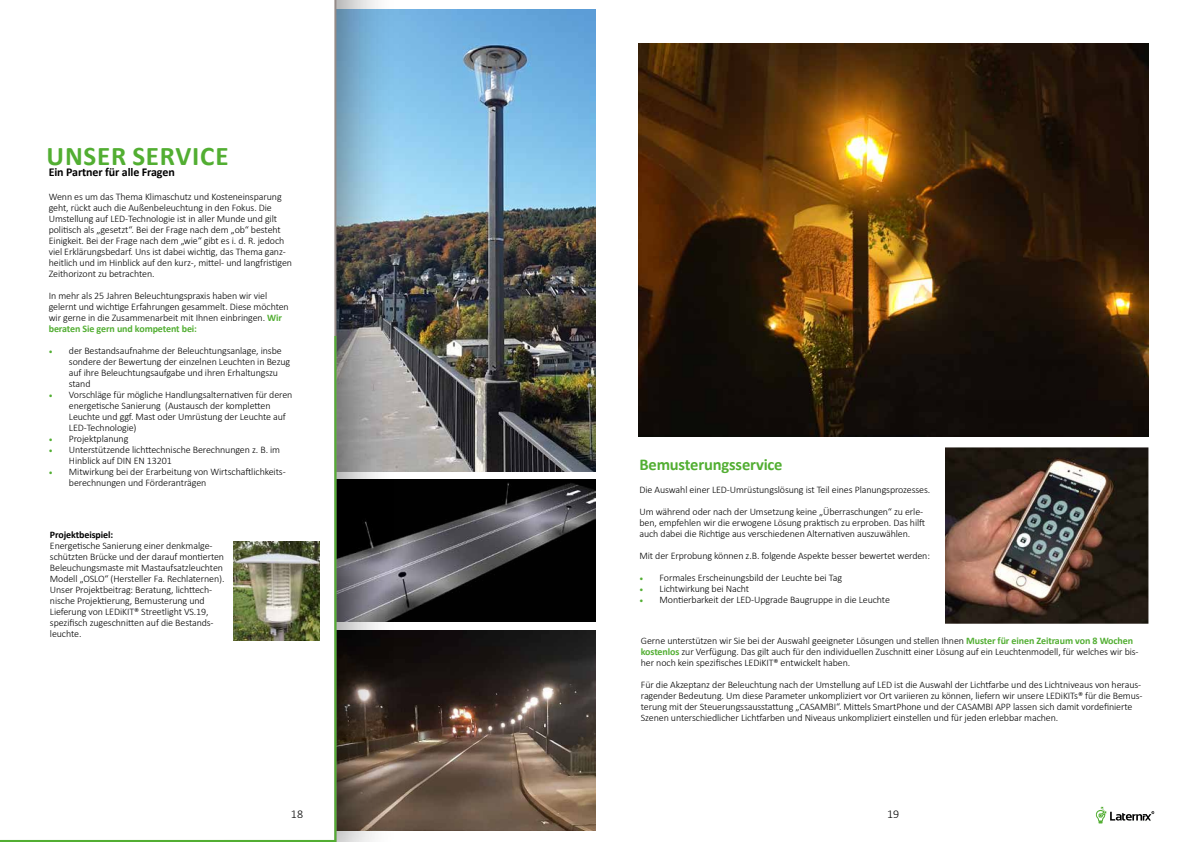
<style>
.page{position:relative;width:1191px;height:842px;background:#fff}
.page>*{position:absolute;margin:0;border:0;box-sizing:border-box;transform-origin:0 0}
.t1{font:700 27px "Calibri";letter-spacing:.03em;color:#52ae32}
.t2{font:700 16.5px "Calibri";letter-spacing:-.01em;color:#52ae32}
.t3{font:700 12px "Calibri";letter-spacing:-.01em;color:#000}
.t4{font:300 12px "Calibri";color:#000}
.t5{font:300 10px/11px "Calibri";letter-spacing:-.01em;color:#000}
.t6{font:700 10px "Calibri";letter-spacing:-.01em;color:#000}
.s1{font-weight:700;color:#52ae32}
.s2{font-family:"Minion Pro";font-weight:400;color:#52ae32}
</style>
<div class="page">
<img style="left:638px;top:43px;width:510px;height:394px">
<img style="left:945px;top:447px;width:203px;height:177px">
<img style="left:398px;top:10px;width:197px;height:461px">
<img style="left:398px;top:480px;width:197px;height:142px">
<img style="left:398px;top:630px;width:197px;height:200px">
<div style="left:0;top:0;width:398px;height:842px;background:#000;opacity:.41"></div>
<svg style="left:0;top:0;width:336px;height:334px"></svg>
<svg style="left:0;top:334px;width:337px;height:508px"></svg>
<img style="left:234px;top:542px;width:86px;height:99px">
<svg style="left:1095px;top:806px;width:59px;height:18px"></svg>
<h1 class="t1" style="left:47px;top:137px;width:183px">UNSER SERVICE</h1>
<p class="t3" style="left:49px;top:163px;width:128px">Ein Partner für alle Fragen</p>
<p class="t5" style="left:49px;top:191px;width:245px">Wenn es um das Thema Klimaschutz und Kosteneinsparung geht, rückt auch die Außenbeleuchtung in den Fokus. Die Umstellung auf LED-Technologie ist in aller Munde und gilt politisch als „gesetzt“. Bei der Frage nach dem „ob“ besteht Einigkeit. Bei der Frage nach dem „wie“ gibt es i. d. R. jedoch viel Erklärungsbedarf. Uns ist dabei wichtig, das Thema ganz&shy;heitlich und im Hinblick auf den kurz-, mittel- und langfristigen Zeithorizont zu betrachten.</p>
<p class="t5" style="left:49px;top:290px;width:241px">In mehr als 25 Jahren Beleuchtungspraxis haben wir viel gelernt und wichtige Erfahrungen gesammelt. Diese möchten wir gerne in die Zusammenarbeit mit Ihnen einbringen. <span class="s1">Wir beraten Sie gern und kompetent bei:</span></p>
<p class="t5" style="left:69px;top:345px;width:223px;text-indent:-20px"><span class="s2">•</span> der Bestandsaufnahme der Beleuchtungsanlage, insbe sondere der Bewertung der einzelnen Leuchten in Bezug auf ihre Beleuchtungsaufgabe und ihren Erhaltungszu stand</p>
<p class="t5" style="left:69px;top:389px;width:225px;text-indent:-20px"><span class="s2">•</span> Vorschläge für mögliche Handlungsalternativen für deren energetische Sanierung (Austausch der kompletten Leuchte und ggf. Mast oder Umrüstung der Leuchte auf LED-Technologie)</p>
<p class="t5" style="left:49px;top:433px;width:81px"><span class="s2">•</span> Projektplanung</p>
<p class="t5" style="left:69px;top:444px;width:213px;text-indent:-20px"><span class="s2">•</span> Unterstützende lichttechnische Berechnungen z. B. im<br>Hinblick auf DIN EN 13201</p>
<p class="t5" style="left:69px;top:466px;width:218px;text-indent:-20px"><span class="s2">•</span> Mitwirkung bei der Erarbeitung von Wirtschaftlichkeits&shy;berechnungen und Förderanträgen</p>
<p class="t6" style="left:50px;top:528px;width:65px">Projektbeispiel:</p>
<p class="t5" style="left:50px;top:540px;width:176px">Energetische Sanierung einer denkmalge&shy;schützten Brücke und der darauf montierten Beleuchungsmaste mit Mastaufsatzleuchten Modell „OSLO“ (Hersteller Fa. Rechlaternen).<br>Unser Projektbeitrag: Beratung, lichttech&shy;nische Projektierung, Bemusterung und Lieferung von LEDiKIT® Streetlight VS.19, spezifisch zugeschnitten auf die Bestands&shy;leuchte.</p>
<h2 class="t2" style="left:639px;top:452px;width:145px">Bemusterungsservice</h2>
<p class="t5" style="left:639px;top:484px;width:292px">Die Auswahl einer LED-Umrüstungslösung ist Teil eines Planungsprozesses.</p>
<p class="t5" style="left:639px;top:506px;width:287px">Um während oder nach der Umsetzung keine „Überraschungen“ zu erle&shy;ben, empfehlen wir die erwogene Lösung praktisch zu erproben. Das hilft auch dabei die Richtige aus verschiedenen Alternativen auszuwählen.</p>
<p class="t5" style="left:639px;top:550px;width:292px">Mit der Erprobung können z.B. folgende Aspekte besser bewertet werden:</p>
<p class="t5" style="left:639px;top:572px;width:204px"><span class="s2">•</span> Formales Erscheinungsbild der Leuchte bei Tag</p>
<p class="t5" style="left:639px;top:583px;width:111px"><span class="s2">•</span> Lichtwirkung bei Nacht</p>
<p class="t5" style="left:639px;top:594px;width:252px"><span class="s2">•</span> Montierbarkeit der LED-Upgrade Baugruppe in die Leuchte</p>
<p class="t5" style="left:641px;top:635px;width:499px">Gerne unterstützen wir Sie bei der Auswahl geeigneter Lösungen und stellen Ihnen <span class="s1">Muster für einen Zeitraum von 8 Wochen kostenlos</span> zur Verfügung. Das gilt auch für den individuellen Zuschnitt einer Lösung auf ein Leuchtenmodell, für welches wir bis&shy;her noch kein spezifisches LEDiKIT® entwickelt haben.</p>
<p class="t5" style="left:641px;top:679px;width:503px">Für die Akzeptanz der Beleuchtung nach der Umstellung auf LED ist die Auswahl der Lichtfarbe und des Lichtniveaus von heraus&shy;ragender Bedeutung. Um diese Parameter unkompliziert vor Ort variieren zu können, liefern wir unsere LEDiKITs® für die Bemus&shy;terung mit der Steuerungssausstattung „CASAMBI“. Mittels SmartPhone und der CASAMBI APP lassen sich damit vordefinierte Szenen unterschiedlicher Lichtfarben und Niveaus unkompliziert einstellen und für jeden erlebbar machen.</p>
<p class="t4" style="left:291px;top:807px;width:14px">18</p>
<p class="t4" style="left:887px;top:807px;width:14px">19</p>
</div>
